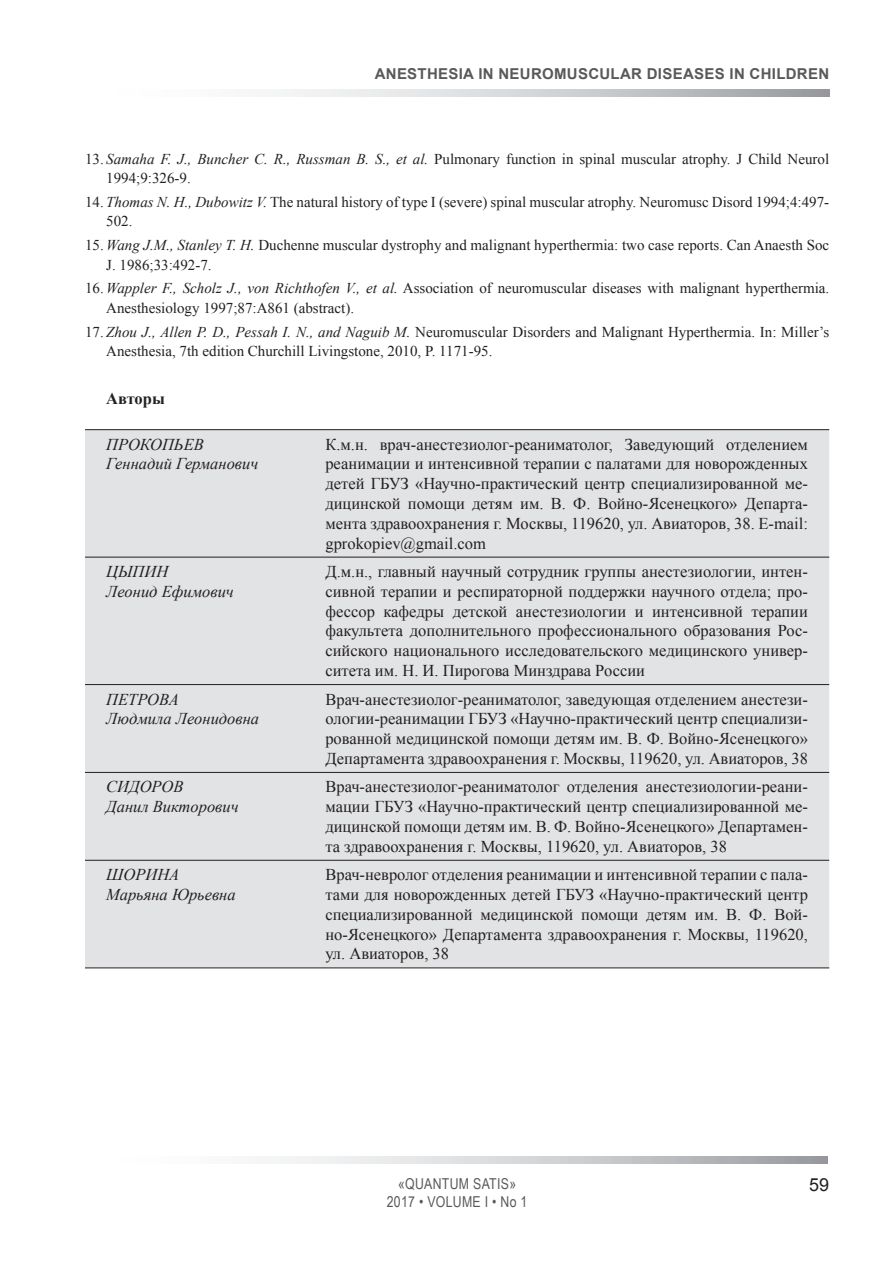
<style>
.page{position:relative;width:893px;height:1263px;background:#fff}
.page>*{position:absolute;margin:0;border:0;box-sizing:border-box;transform-origin:0 0}
.t1{font:18px "Arial";color:#231f20}
.t2{font:16.5px/19.8px "Times New Roman";color:#231f20;text-align:justify}
.t3{font:italic 16.5px/19.8px "Times New Roman";color:#231f20}
.t4{font:700 16.5px "Times New Roman";color:#231f20}
.t5{font:15px/19.5px "Times New Roman";color:#231f20}
.t6{font:700 15px "Arial";letter-spacing:.02em;color:#58595b}
.t7{font:15px "Arial Narrow";letter-spacing:.02em;color:#58595b}
.s1{font-style:italic}
</style>
<div class="page">
<svg style="left:272px;top:1157px;width:556px;height:7px;background:#cdced0"></svg>
<svg style="left:272px;top:89px;width:557px;height:7px;background:#cdced0"></svg>
<div style="left:85px;top:430px;width:744px;height:538px;background:#e2e3e4"></div>
<hr style="left:85px;top:429px;width:744px;height:1px;background:#231f20">
<hr style="left:85px;top:557px;width:744px;height:1px;background:#231f20">
<hr style="left:85px;top:684px;width:744px;height:1px;background:#231f20">
<hr style="left:85px;top:772px;width:744px;height:1px;background:#231f20">
<hr style="left:85px;top:860px;width:744px;height:1px;background:#231f20">
<hr style="left:85px;top:968px;width:744px;height:1px;background:#231f20">
<p class="t6" style="left:375px;top:65px;width:456px">ANESTHESIA IN NEUROMUSCULAR DISEASES IN CHILDREN</p>
<p class="t5" style="left:106px;top:149px;width:724px;text-indent:-21px">13. <span class="s1">Samaha F. J., Buncher C. R., Russman B. S., et al.</span> Pulmonary function in spinal muscular atrophy. J Child Neurol<br>1994;9:326-9.</p>
<p class="t5" style="left:106px;top:192px;width:724px;text-indent:-21px">14. <span class="s1">Thomas N. H., Dubowitz V.</span> The natural history of type I (severe) spinal muscular atrophy. Neuromusc Disord 1994;4:497-<br>502.</p>
<p class="t5" style="left:106px;top:235px;width:724px;text-indent:-21px">15. <span class="s1">Wang J.M., Stanley T. H.</span> Duchenne muscular dystrophy and malignant hyperthermia: two case reports. Can Anaesth Soc<br>J. 1986;33:492-7.</p>
<p class="t5" style="left:106px;top:279px;width:724px;text-indent:-21px">16. <span class="s1">Wappler F., Scholz J., von Richthofen V., et al.</span> Association of neuromuscular diseases with malignant hyperthermia.<br>Anesthesiology 1997;87:A861 (abstract).</p>
<p class="t5" style="left:106px;top:322px;width:724px;text-indent:-21px">17. <span class="s1">Zhou J., Allen P. D., Pessah I. N., and Naguib M.</span> Neuromuscular Disorders and Malignant Hyperthermia. In: Miller’s<br>Anesthesia, 7th edition Churchill Livingstone, 2010, P. 1171-95.</p>
<p class="t4" style="left:106px;top:389px;width:60px">Авторы</p>
<p class="t3" style="left:106px;top:434px;width:153px">ПРОКОПЬЕВ<br>Геннадий Германович</p>
<p class="t2" style="left:325px;top:434px;width:484px">К.м.н. врач-анестезиолог-реаниматолог, Заведующий отделением реанимации и интенсивной терапии с палатами для новорожденных детей ГБУЗ «Научно-практический центр специализированной ме&shy;дицинской помощи детям им. В. Ф. Войно-Ясенецкого» Департа&shy;мента здравоохранения г. Москвы, 119620, ул. Авиаторов, 38. E-mail: gprokopiev@gmail.com</p>
<p class="t3" style="left:106px;top:562px;width:129px">ЦЫПИН<br>Леонид Ефимович</p>
<p class="t2" style="left:325px;top:562px;width:484px">Д.м.н., главный научный сотрудник группы анестезиологии, интен&shy;сивной терапии и респираторной поддержки научного отдела; про&shy;фессор кафедры детской анестезиологии и интенсивной терапии факультета дополнительного профессионального образования Рос&shy;сийского национального исследовательского медицинского универ&shy;ситета им. Н. И. Пирогова Минздрава России</p>
<p class="t3" style="left:106px;top:689px;width:154px">ПЕТРОВА<br>Людмила Леонидовна</p>
<p class="t2" style="left:325px;top:689px;width:484px">Врач-анестезиолог-реаниматолог, заведующая отделением анестези&shy;ологии-реанимации ГБУЗ «Научно-практический центр специализи&shy;рованной медицинской помощи детям им. В. Ф. Войно-Ясенецкого» Департамента здравоохранения г. Москвы, 119620, ул. Авиаторов, 38</p>
<p class="t3" style="left:106px;top:777px;width:134px">СИДОРОВ<br>Данил Викторович</p>
<p class="t2" style="left:325px;top:777px;width:484px">Врач-анестезиолог-реаниматолог отделения анестезиологии-реани&shy;мации ГБУЗ «Научно-практический центр специализированной ме&shy;дицинской помощи детям им. В. Ф. Войно-Ясенецкого» Департамен&shy;та здравоохранения г. Москвы, 119620, ул. Авиаторов, 38</p>
<p class="t3" style="left:106px;top:865px;width:131px">ШОРИНА<br>Марьяна Юрьевна</p>
<p class="t2" style="left:325px;top:865px;width:484px">Врач-невролог отделения реанимации и интенсивной терапии с пала&shy;тами для новорожденных детей ГБУЗ «Научно-практический центр специализированной медицинской помощи детям им. В. Ф. Вой&shy;но-Ясенецкого» Департамента здравоохранения г. Москвы, 119620, ул. Авиаторов, 38</p>
<p class="t7" style="left:398px;top:1175px;width:120px">«QUANTUM SATIS»</p>
<p class="t1" style="left:809px;top:1175px;width:22px">59</p>
<p class="t7" style="left:387px;top:1193px;width:142px">2017 • VOLUME I • No 1</p>
</div>
